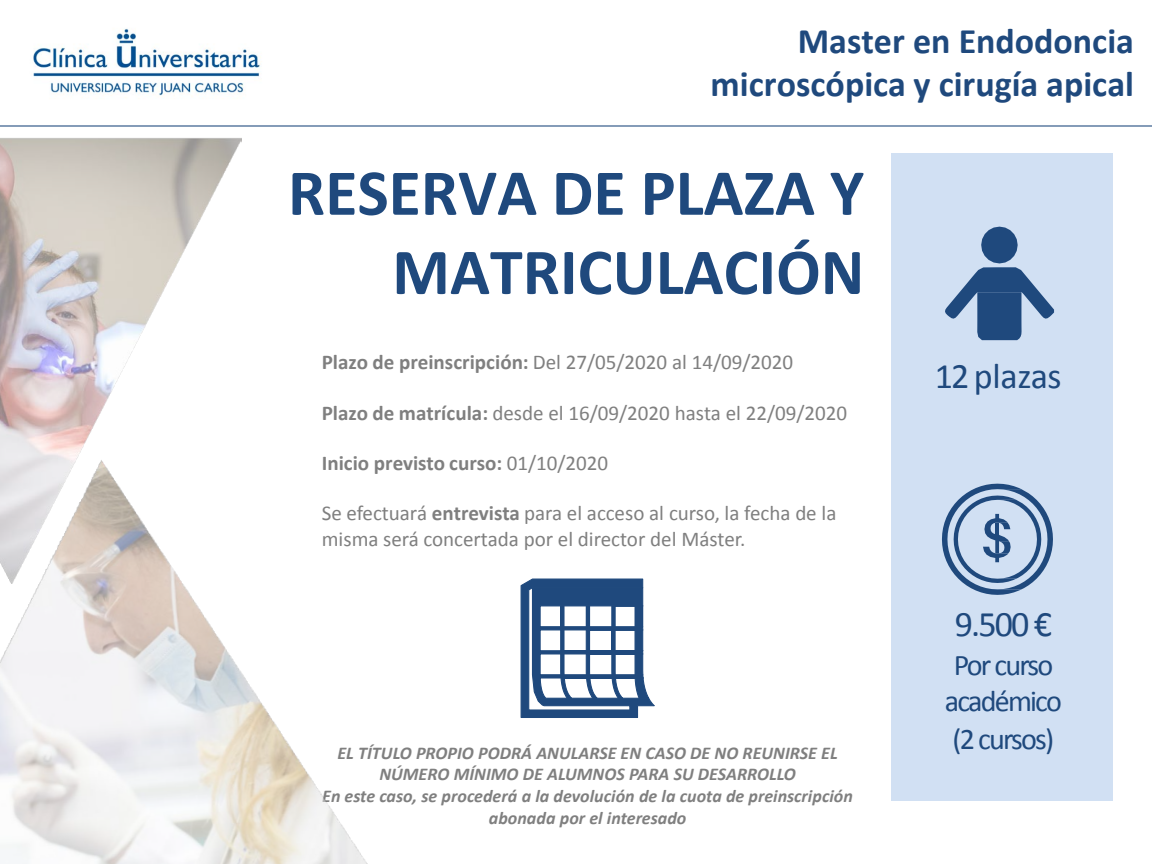
<style>
.page{position:relative;width:1152px;height:864px;background:#fff}
.page>*{position:absolute;margin:0;border:0;box-sizing:border-box;transform-origin:0 0}
.t1{font:700 66px/79.2px "Calibri";color:#1f497d;text-align:right}
.t2{font:700 36px/43.2px "Calibri";color:#1f497d;text-align:right}
.t3{font:36px "Calibri";letter-spacing:-.01em;color:#1f497d}
.t4{font:30px/36px "Calibri";letter-spacing:-.06em;color:#1f497d}
.t5{font:21px/25.2px "Calibri";letter-spacing:-.005em;color:#7f7f7f}
.t6{font:700 21px "Calibri";color:#7f7f7f}
.t7{font:italic 700 18px/21.6px "Calibri";color:#7f7f7f;text-align:center}
.s1{font-weight:700}
.s2{font-weight:400}
</style>
<div class="page">
<div style="left:891px;top:153px;width:222px;height:648px;background:#d1e0f3"></div>
<svg style="left:945px;top:227px;width:109px;height:113px"></svg>
<svg style="left:942px;top:484px;width:111px;height:111px"></svg>
<svg style="left:520px;top:578px;width:135px;height:140px"></svg>
<img style="left:33px;top:29px;width:227px;height:68px">
<hr style="left:0;top:125px;width:1152px;height:2px;background:#1f497d">
<img style="left:0;top:138px;width:242px;height:307px">
<img style="left:0;top:445px;width:368px;height:419px">
<h1 class="t2" style="left:711px;top:20px;width:425px">Master en Endodoncia microscópica y cirugía apical</h1>
<h1 class="t1" style="left:288px;top:153px;width:578px">RESERVA DE PLAZA Y<br>MATRICULACIÓN</h1>
<p class="t5" style="left:322px;top:350px;width:473px"><span class="s1">Plazo de preinscripción:</span> Del 27/05/2020 al 14/09/2020</p>
<p class="t5" style="left:322px;top:400px;width:527px"><span class="s1">Plazo de matrícula:</span> desde el 16/09/2020 hasta el 22/09/2020</p>
<p class="t6" style="left:322px;top:450px;width:288px">Inicio previsto curso: <span class="s2">01/10/2020</span></p>
<p class="t5" style="left:322px;top:501px;width:516px">Se efectuará <span class="s1">entrevista</span> para el acceso al curso, la fecha de la misma será concertada por el director del Máster.</p>
<p class="t7" style="left:337px;top:742px;width:502px">EL TÍTULO PROPIO PODRÁ ANULARSE EN CASO DE NO REUNIRSE EL<br>NÚMERO MÍNIMO DE ALUMNOS PARA SU DESARROLLO</p>
<p class="t7" style="left:322px;top:785px;width:532px">En este caso, se procederá a la devolución de la cuota de preinscripción abonada por el interesado</p>
<p class="t3" style="left:935px;top:354px;width:128px">12plazas</p>
<p class="t3" style="left:955px;top:602px;width:99px">9.500 €</p>
<p class="t4" style="left:945px;top:648px;width:118px">Por curso académico</p>
<p class="t4" style="left:952px;top:721px;width:103px">(2 cursos)</p>
</div>
